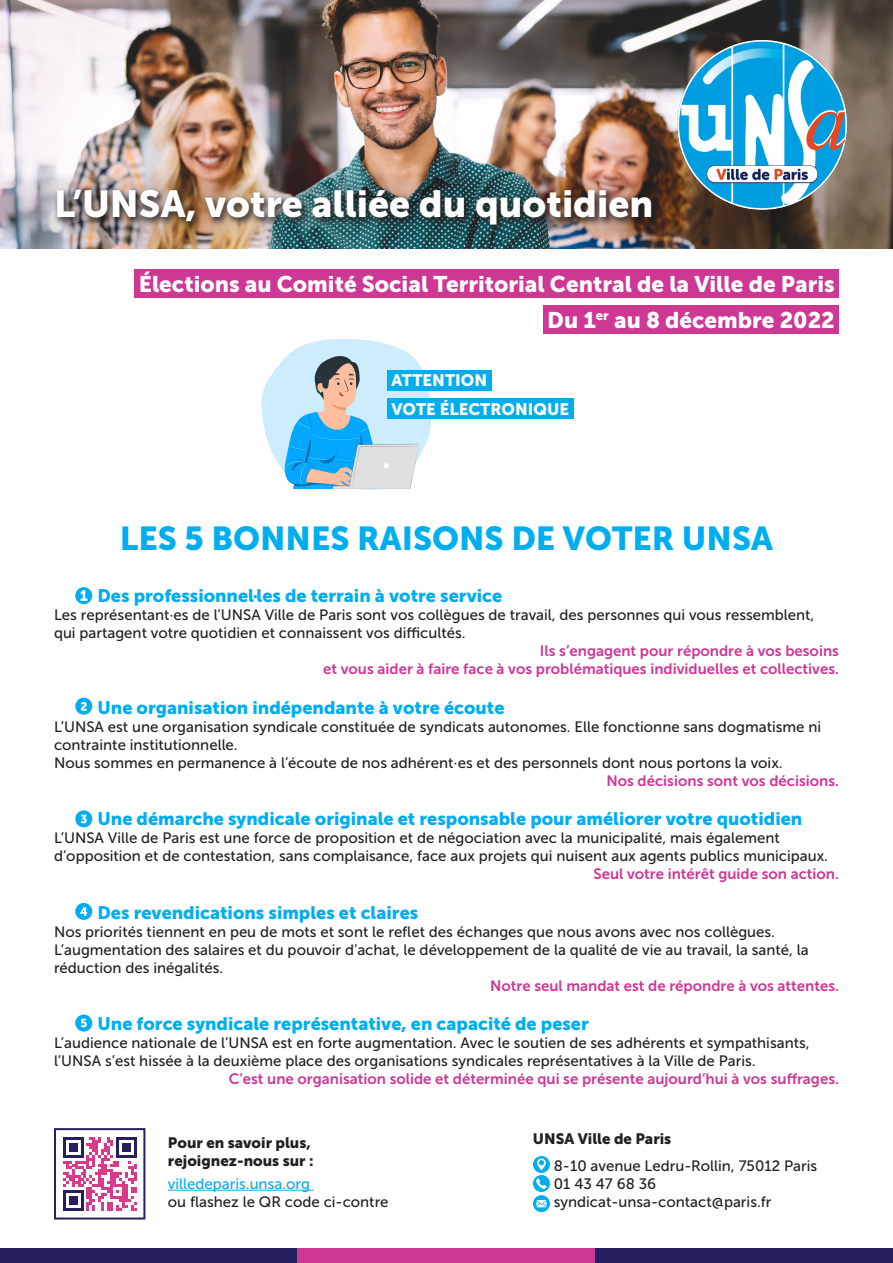
<style>
.page{position:relative;width:893px;height:1263px;background:#fff}
.page>*{position:absolute;margin:0;border:0;box-sizing:border-box;transform-origin:0 0}
.t1{font:37.5px "Museo Sans 900";color:#fff}
.t2{font:33px "Museo Sans 900";color:#00aeef}
.t3{font:22.5px/35.5px "Museo Sans 900";color:#fff;text-align:right}
.t4{font:18px "Museo Sans 900";color:#00aeef}
.t5{font:16.5px/28.3px "Museo Sans 900";color:#fff}
.t6{font:15px/18px "Museo Sans 500";color:#231f20}
.t7{font:15px/18px "Museo Sans 700";color:#ce3895;text-align:right}
.t8{font:15px/18px "Museo Sans 900";color:#231f20}
.t9{font:15px "Museo Sans 500";color:#00aeef}
</style>
<div class="page">
<div style="left:0;top:1248px;width:298px;height:15px;background:#252161"></div>
<div style="left:595px;top:1248px;width:298px;height:15px;background:#252161"></div>
<div style="left:298px;top:1248px;width:297px;height:15px;background:#ce3895"></div>
<img style="left:0;top:0;width:893px;height:249px">
<div style="left:135px;top:269px;width:704px;height:29px;background:#ce3895"></div>
<div style="left:543px;top:305px;width:296px;height:28px;background:#ce3895"></div>
<div style="left:75px;top:587px;width:17px;height:17px;background:#00aeef;border-radius:50%"></div>
<svg style="left:80px;top:590px;width:8px;height:11px"></svg>
<svg style="left:75px;top:698px;width:17px;height:17px"></svg>
<svg style="left:81px;top:702px;width:6px;height:8px"></svg>
<div style="left:75px;top:810px;width:17px;height:17px;background:#00aeef;border-radius:50%"></div>
<svg style="left:81px;top:815px;width:6px;height:8px"></svg>
<div style="left:75px;top:903px;width:17px;height:17px;background:#00aeef;border-radius:50%"></div>
<svg style="left:80px;top:907px;width:7px;height:9px"></svg>
<svg style="left:75px;top:1014px;width:17px;height:17px"></svg>
<svg style="left:81px;top:1019px;width:6px;height:8px"></svg>
<svg style="left:533px;top:1156px;width:17px;height:56px"></svg>
<svg style="left:54px;top:1128px;width:91px;height:91px"></svg>
<hr style="left:168px;top:1190px;width:146px;height:1px;background:#00aeef">
<img style="left:0;top:172px;width:893px;height:75px">
<div style="left:53px;top:186px;width:608px;height:49px;background:#231f20;opacity:.75"></div>
<img style="left:675px;top:36px;width:175px;height:177px">
<svg style="left:261px;top:338px;width:171px;height:151px"></svg>
<div style="left:387px;top:370px;width:104px;height:20px;background:#00aeef"></div>
<div style="left:387px;top:398px;width:186px;height:21px;background:#00aeef"></div>
<h1 class="t1" style="left:54px;top:183px;width:601px">L’UNSA, votre alliée du quotidien</h1>
<h3 class="t3" style="left:139px;top:267px;width:697px">Élections au Comité Social Territorial Central de la Ville de Paris<br>Du 1<sup>er</sup> au 8 décembre 2022</h3>
<p class="t5" style="left:391px;top:366px;width:179px">ATTENTION<br>VOTE ÉLECTRONIQUE</p>
<h2 class="t2" style="left:120px;top:520px;width:655px">LES 5 BONNES RAISONS DE VOTER UNSA</h2>
<p class="t4" style="left:98px;top:585px;width:406px">Des professionnel·les de terrain à votre service</p>
<p class="t6" style="left:54px;top:606px;width:762px">Les représentant·es de l’UNSA Ville de Paris sont vos collègues de travail, des personnes qui vous ressemblent, qui partagent votre quotidien et connaissent vos difficultés.</p>
<p class="t7" style="left:323px;top:642px;width:517px">Ils s’engagent pour répondre à vos besoins<br>et vous aider à faire face à vos problématiques individuelles et collectives.</p>
<p class="t4" style="left:98px;top:697px;width:408px">Une organisation indépendante à votre écoute</p>
<p class="t6" style="left:54px;top:717px;width:769px">L’UNSA est une organisation syndicale constituée de syndicats autonomes. Elle fonctionne sans dogmatisme ni contrainte institutionnelle.<br>Nous sommes en permanence à l’écoute de nos adhérent·es et des personnels dont nous portons la voix.</p>
<p class="t7" style="left:606px;top:771px;width:234px">Nos décisions sont vos décisions.</p>
<p class="t4" style="left:98px;top:809px;width:706px">Une démarche syndicale originale et responsable pour améliorer votre quotidien</p>
<p class="t6" style="left:54px;top:829px;width:776px">L’UNSA Ville de Paris est une force de proposition et de négociation avec la municipalité, mais également d’opposition et de contestation, sans complaisance, face aux projets qui nuisent aux agents publics municipaux.</p>
<p class="t7" style="left:593px;top:865px;width:247px">Seul votre intérêt guide son action.</p>
<p class="t4" style="left:98px;top:902px;width:322px">Des revendications simples et claires</p>
<p class="t6" style="left:54px;top:923px;width:756px">Nos priorités tiennent en peu de mots et sont le reflet des échanges que nous avons avec nos collègues.<br>L’augmentation des salaires et du pouvoir d’achat, le développement de la qualité de vie au travail, la santé, la réduction des inégalités.</p>
<p class="t7" style="left:490px;top:977px;width:350px">Notre seul mandat est de répondre à vos attentes.</p>
<p class="t4" style="left:98px;top:1014px;width:493px">Une force syndicale représentative, en capacité de peser</p>
<p class="t6" style="left:54px;top:1034px;width:757px">L’audience nationale de l’UNSA est en forte augmentation. Avec le soutien de ses adhérents et sympathisants, l’UNSA s’est hissée à la deuxième place des organisations syndicales représentatives à la Ville de Paris.</p>
<p class="t7" style="left:229px;top:1070px;width:612px">C’est une organisation solide et déterminée qui se présente aujourd’hui à vos suffrages.</p>
<p class="t8" style="left:168px;top:1134px;width:147px">Pour en savoir plus, rejoignez-nous sur :</p>
<p class="t9" style="left:168px;top:1175px;width:144px">villedeparis.unsa.org</p>
<p class="t6" style="left:168px;top:1192px;width:222px">ou flashez le QR code ci-contre</p>
<p class="t8" style="left:533px;top:1130px;width:140px">UNSA Ville de Paris</p>
<p class="t6" style="left:554px;top:1157px;width:265px">8-10 avenue Ledru-Rollin, 75012 Paris<br>01 43 47 68 36 syndicat-unsa-contact@paris.fr</p>
</div>
